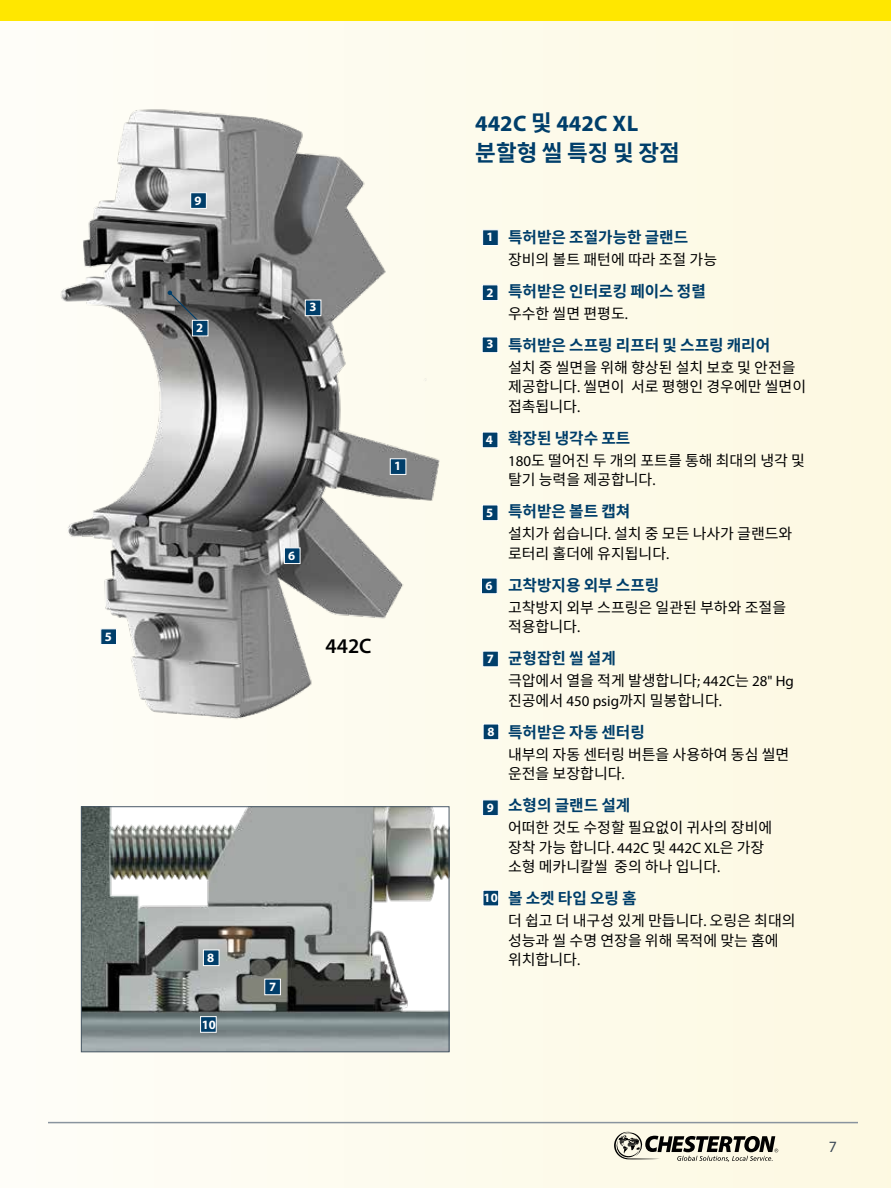
<style>
.page{position:relative;width:891px;height:1188px;background:#fff}
.page>*{position:absolute;margin:0;border:0;box-sizing:border-box;transform-origin:0 0}
.t1{font:700 22.5px "Myriad Pro";color:#003e6a}
.t2{font:700 22.5px "Noto Sans CJ Kkr";letter-spacing:.1em;color:#003e6a}
.t3{font:600 21px "Myriad Pro";color:#000}
.t4{font:700 15.75px "Noto Sans CJ Kkr";color:#003e6a}
.t5{font:700 15.75px "Noto Sans CJ Kkr";letter-spacing:.2em;color:#003e6a}
.t6{font:15.75px "Myriad Pro";color:#3d4a57}
.t7{font:15px/19.5px "Noto Sans CJ Kkr";color:#000}
.t8{font:700 12.75px "Myriad Pro";color:#fff}
.s1{font-family:"Noto Sans CJ Kkr"}
.s2{font-family:"Myriad Pro"}
</style>
<div class="page">
<div style="left:0;top:0;width:891px;height:1188px;background:linear-gradient(to right,#fefdf8,#fdf9e2)"></div>
<img style="left:43px;top:91px;width:424px;height:637px">
<svg style="left:614px;top:1131px;width:164px;height:31px;background:#acaa9c"></svg>
<div style="left:0;top:0;width:891px;height:21px;background:#ffe700"></div>
<div style="left:481px;top:578px;width:17px;height:16px;background:#003e6a;border:1px solid #fff"></div>
<div style="left:482px;top:651px;width:17px;height:16px;background:#003e6a;border:1px solid #fff"></div>
<div style="left:482px;top:505px;width:16px;height:16px;background:#003e6a;border:1px solid #fff"></div>
<div style="left:482px;top:432px;width:16px;height:16px;background:#003e6a;border:1px solid #fff"></div>
<div style="left:482px;top:337px;width:16px;height:16px;background:#003e6a;border:1px solid #fff"></div>
<div style="left:482px;top:229px;width:17px;height:17px;background:#003e6a;border:1px solid #fff"></div>
<div style="left:482px;top:285px;width:16px;height:16px;background:#003e6a;border:1px solid #fff"></div>
<div style="left:190px;top:192px;width:17px;height:17px;background:#003e6a;border:1px solid #fff"></div>
<svg style="left:168px;top:291px;width:33px;height:33px"></svg>
<div style="left:192px;top:320px;width:16px;height:16px;background:#003e6a;border:1px solid #fff"></div>
<div style="left:100px;top:628px;width:17px;height:17px;background:#003e6a;border:1px solid #fff"></div>
<img style="left:83px;top:808px;width:364px;height:242px">
<div style="left:81px;top:806px;width:368px;height:246px;border:1px solid #485865"></div>
<div style="left:203px;top:950px;width:16px;height:16px;background:#003e6a;border:1px solid #fff"></div>
<div style="left:264px;top:979px;width:17px;height:16px;background:#003e6a;border:1px solid #fff"></div>
<div style="left:200px;top:1016px;width:17px;height:17px;background:#003e6a;border:1px solid #fff"></div>
<hr style="left:48px;top:1122px;width:810px;height:1px;background:#89949e">
<div style="left:483px;top:724px;width:16px;height:16px;background:#003e6a;border:1px solid #fff"></div>
<div style="left:482px;top:800px;width:17px;height:16px;background:#003e6a;border:1px solid #fff"></div>
<div style="left:483px;top:890px;width:16px;height:16px;background:#003e6a;border:1px solid #fff"></div>
<div style="left:390px;top:458px;width:16px;height:17px;background:#003e6a;border:1px solid #fff"></div>
<div style="left:305px;top:300px;width:16px;height:16px;background:#003e6a;border:1px solid #fff"></div>
<div style="left:284px;top:548px;width:16px;height:16px;background:#003e6a;border:1px solid #fff"></div>
<p class="t8" style="left:105px;top:628px;width:9px">5</p>
<p class="t8" style="left:195px;top:192px;width:9px">9</p>
<p class="t8" style="left:196px;top:320px;width:9px">2</p>
<p class="t8" style="left:310px;top:299px;width:9px">3</p>
<p class="t8" style="left:394px;top:458px;width:9px">1</p>
<p class="t8" style="left:288px;top:547px;width:9px">6</p>
<h2 class="t3" style="left:326px;top:632px;width:48px">442C</h2>
<p class="t8" style="left:207px;top:950px;width:9px">8</p>
<p class="t8" style="left:202px;top:1016px;width:16px">10</p>
<p class="t8" style="left:269px;top:979px;width:9px">7</p>
<h1 class="t1" style="left:475px;top:109px;width:164px">442C <span class="s1">및</span> 442C XL</h1>
<h1 class="t2" style="left:475px;top:140px;width:206px">분할형씰특징및장점</h1>
<p class="t8" style="left:487px;top:229px;width:9px">1</p>
<p class="t8" style="left:486px;top:284px;width:9px">2</p>
<p class="t8" style="left:486px;top:336px;width:9px">3</p>
<p class="t8" style="left:486px;top:431px;width:9px">4</p>
<p class="t8" style="left:486px;top:504px;width:9px">5</p>
<p class="t8" style="left:485px;top:577px;width:9px">6</p>
<p class="t8" style="left:487px;top:651px;width:9px">7</p>
<p class="t8" style="left:487px;top:723px;width:9px">8</p>
<p class="t8" style="left:487px;top:799px;width:9px">9</p>
<p class="t8" style="left:484px;top:889px;width:16px">10</p>
<p class="t4" style="left:508px;top:228px;width:182px">특허받은 조절가능한 글랜드</p>
<p class="t7" style="left:508px;top:250px;width:211px">장비의 볼트 패턴에 따라 조절 가능</p>
<p class="t4" style="left:508px;top:282px;width:199px">특허받은 인터로킹 페이스 정렬</p>
<p class="t7" style="left:508px;top:304px;width:121px">우수한 씰면 편평도<span class="s2">.</span></p>
<p class="t4" style="left:508px;top:336px;width:264px">특허받은 스프링 리프터 및 스프링 캐리어</p>
<p class="t7" style="left:508px;top:358px;width:300px">설치 중 씰면을 위해 향상된 설치 보호 및 안전을 제공합니다<span class="s2">.</span> 씰면이 서로 평행인 경우에만 씰면이 접촉됩니다<span class="s2">.</span></p>
<p class="t4" style="left:508px;top:429px;width:124px">확장된 냉각수 포트</p>
<p class="t7" style="left:508px;top:451px;width:298px"><span class="s2">180</span>도 떨어진 두 개의 포트를 통해 최대의 냉각 및 탈기 능력을 제공합니다<span class="s2">.</span></p>
<p class="t4" style="left:508px;top:503px;width:124px">특허받은 볼트 캡쳐</p>
<p class="t7" style="left:508px;top:524px;width:286px">설치가 쉽습니다<span class="s2">.</span> 설치 중 모든 나사가 글랜드와 로터리 홀더에 유지됩니다<span class="s2">.</span></p>
<p class="t4" style="left:508px;top:576px;width:153px">고착방지용 외부 스프링</p>
<p class="t7" style="left:508px;top:598px;width:280px">고착방지 외부 스프링은 일관된 부하와 조절을 적용합니다<span class="s2">.</span></p>
<p class="t4" style="left:508px;top:650px;width:109px">균형잡힌 씰 설계</p>
<p class="t7" style="left:508px;top:671px;width:287px">극압에서 열을 적게 발생합니다<span class="s2">; 442C</span>는 <span class="s2">28" Hg </span>진공에서 <span class="s2">450 psig</span>까지 밀봉합니다<span class="s2">.</span></p>
<p class="t4" style="left:508px;top:723px;width:138px">특허받은 자동 센터링</p>
<p class="t7" style="left:508px;top:745px;width:283px">내부의 자동 센터링 버튼을 사용하여 동심 씰면 운전을 보장합니다<span class="s2">.</span></p>
<p class="t4" style="left:508px;top:797px;width:124px">소형의 글랜드 설계</p>
<p class="t7" style="left:508px;top:818px;width:266px">어떠한 것도 수정할 필요없이 귀사의 장비에 장착 가능 합니다<span class="s2">. 442C</span> 및 <span class="s2">442C XL</span>은 가장 소형 메카니칼씰 중의 하나 입니다<span class="s2">.</span></p>
<p class="t5" style="left:508px;top:890px;width:130px">볼소켓타입오링홈</p>
<p class="t7" style="left:508px;top:911px;width:289px">더 쉽고 더 내구성 있게 만듭니다<span class="s2">.</span> 오링은 최대의 성능과 씰 수명 연장을 위해 목적에 맞는 홈에 위치합니다<span class="s2">.</span></p>
<p class="t6" style="left:829px;top:1137px;width:10px">7</p>
</div>
